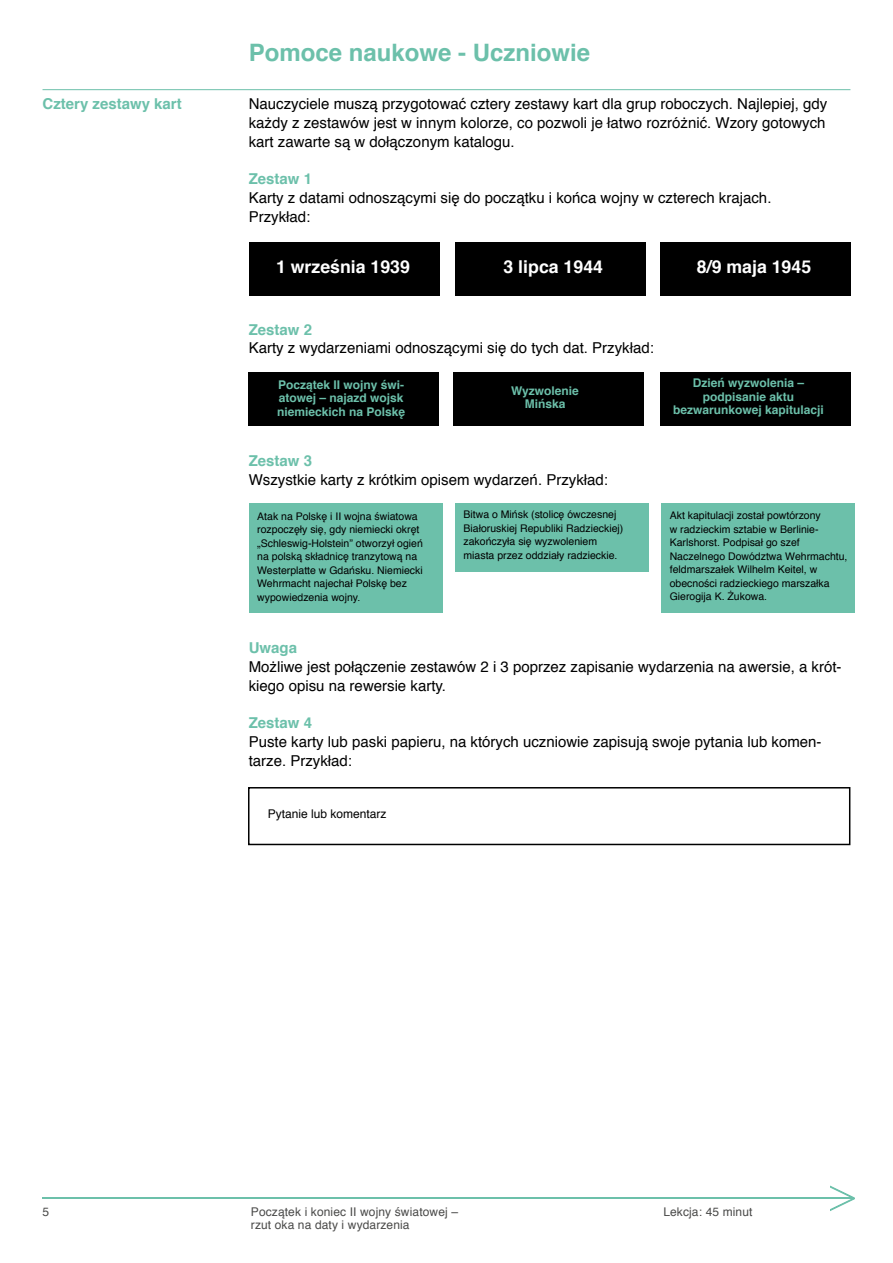
<style>
.page{position:relative;width:893px;height:1263px;background:#fff}
.page>*{position:absolute;margin:0;border:0;box-sizing:border-box;transform-origin:0 0}
.t1{font:700 24px "Helvetica";color:#6cc0aa}
.t2{font:700 17.7px "Helvetica";color:#fff}
.t3{font:15px/18.8px "Helvetica";color:#000}
.t4{font:700 15px "Helvetica";color:#6cc0aa}
.t5{font:700 12px/13.5px "Helvetica";color:#6cc0aa;text-align:center}
.t6{font:12px/13.5px "Helvetica";letter-spacing:.01em;color:#4a4a49}
.t7{font:12px "Helvetica";color:#000}
.t8{font:10.5px/13.5px "Helvetica";color:#000}
</style>
<div class="page">
<hr style="left:43px;top:1198px;width:811px;height:1px;background:#6cc0aa">
<svg style="left:829px;top:1185px;width:26px;height:26px"></svg>
<div style="left:248px;top:787px;width:602px;height:58px;border:2px solid #000"></div>
<div style="left:659px;top:372px;width:191px;height:53px;background:#000"></div>
<div style="left:249px;top:243px;width:191px;height:53px;background:#000"></div>
<div style="left:455px;top:243px;width:191px;height:53px;background:#000"></div>
<div style="left:659px;top:243px;width:191px;height:53px;background:#000"></div>
<div style="left:453px;top:372px;width:191px;height:53px;background:#000"></div>
<div style="left:248px;top:372px;width:191px;height:53px;background:#000"></div>
<div style="left:249px;top:503px;width:193px;height:109px;background:#6cc0aa"></div>
<div style="left:455px;top:503px;width:193px;height:68px;background:#6cc0aa"></div>
<div style="left:661px;top:503px;width:194px;height:109px;background:#6cc0aa"></div>
<hr style="left:43px;top:89px;width:807px;height:1px;background:#6cc0aa">
<p class="t4" style="left:43px;top:92px;width:141px">Cztery zestawy kart</p>
<h1 class="t1" style="left:249px;top:33px;width:343px">Pomoce naukowe - Uczniowie</h1>
<p class="t3" style="left:249px;top:95px;width:580px;text-align:justify">Nauczyciele muszą przygotować cztery zestawy kart dla grup roboczych. Najlepiej, gdy każdy z zestawów jest w innym kolorze, co pozwoli je łatwo rozróżnić. Wzory gotowych kart zawarte są w dołączonym katalogu.</p>
<p class="t4" style="left:249px;top:167px;width:65px">Zestaw 1</p>
<p class="t3" style="left:249px;top:189px;width:524px">Karty z datami odnoszącymi się do początku i końca wojny w czterech krajach.<br>Przykład:</p>
<p class="t2" style="left:276px;top:253px;width:135px">1 września 1939</p>
<p class="t2" style="left:503px;top:252px;width:101px">3 lipca 1944</p>
<p class="t2" style="left:697px;top:252px;width:116px">8/9 maja 1945</p>
<p class="t4" style="left:249px;top:317px;width:65px">Zestaw 2</p>
<p class="t3" style="left:249px;top:339px;width:407px">Karty z wydarzeniami odnoszącymi się do tych dat. Przykład:</p>
<p class="t5" style="left:277px;top:378px;width:130px;text-align:left">Początek II wojny świ&shy;atowej – najazd wojsk niemieckich na Polskę</p>
<p class="t5" style="left:511px;top:384px;width:69px">Wyzwolenie<br>Mińska</p>
<p class="t4" style="left:249px;top:448px;width:65px">Zestaw 3</p>
<p class="t3" style="left:249px;top:470px;width:361px">Wszystkie karty z krótkim opisem wydarzeń. Przykład:</p>
<p class="t5" style="left:673px;top:377px;width:152px">Dzień wyzwolenia – podpisanie aktu bezwarunkowej kapitulacji</p>
<p class="t8" style="left:257px;top:510px;width:167px">Atak na Polskę i II wojna światowa rozpoczęły się, gdy niemiecki okręt „Schleswig-Holstein” otworzył ogień na polską składnicę tranzytową na Westerplatte w Gdańsku. Niemiecki Wehrmacht najechał Polskę bez wypowiedzenia wojny.</p>
<p class="t8" style="left:463px;top:508px;width:161px">Bitwa o Mińsk (stolicę ówczesnej Białoruskiej Republiki Radzieckiej) zakończyła się wyzwoleniem miasta przez oddziały radzieckie.</p>
<p class="t8" style="left:670px;top:509px;width:179px">Akt kapitulacji został powtórzony<br>w radzieckim sztabie w Berlinie-<br>Karlshorst. Podpisał go szef<br>Naczelnego Dowództwa Wehrmachtu, feldmarszałek Wilhelm Keitel, w obecności radzieckiego marszałka<br>Gierogija K. Żukowa.</p>
<p class="t4" style="left:249px;top:636px;width:50px">Uwaga</p>
<p class="t3" style="left:249px;top:658px;width:594px">Możliwe jest połączenie zestawów 2 i 3 poprzez zapisanie wydarzenia na awersie, a krót&shy;kiego opisu na rewersie karty.</p>
<p class="t4" style="left:249px;top:711px;width:65px">Zestaw 4</p>
<p class="t3" style="left:249px;top:733px;width:574px">Puste karty lub paski papieru, na których uczniowie zapisują swoje pytania lub komen&shy;tarze. Przykład:</p>
<p class="t7" style="left:268px;top:805px;width:120px">Pytanie lub komentarz</p>
<p class="t6" style="left:43px;top:1205px;width:8px">5</p>
<p class="t6" style="left:251px;top:1205px;width:209px">Początek i koniec II wojny światowej – rzut oka na daty i wydarzenia</p>
<p class="t6" style="left:663px;top:1205px;width:91px">Lekcja: 45 minut</p>
</div>
